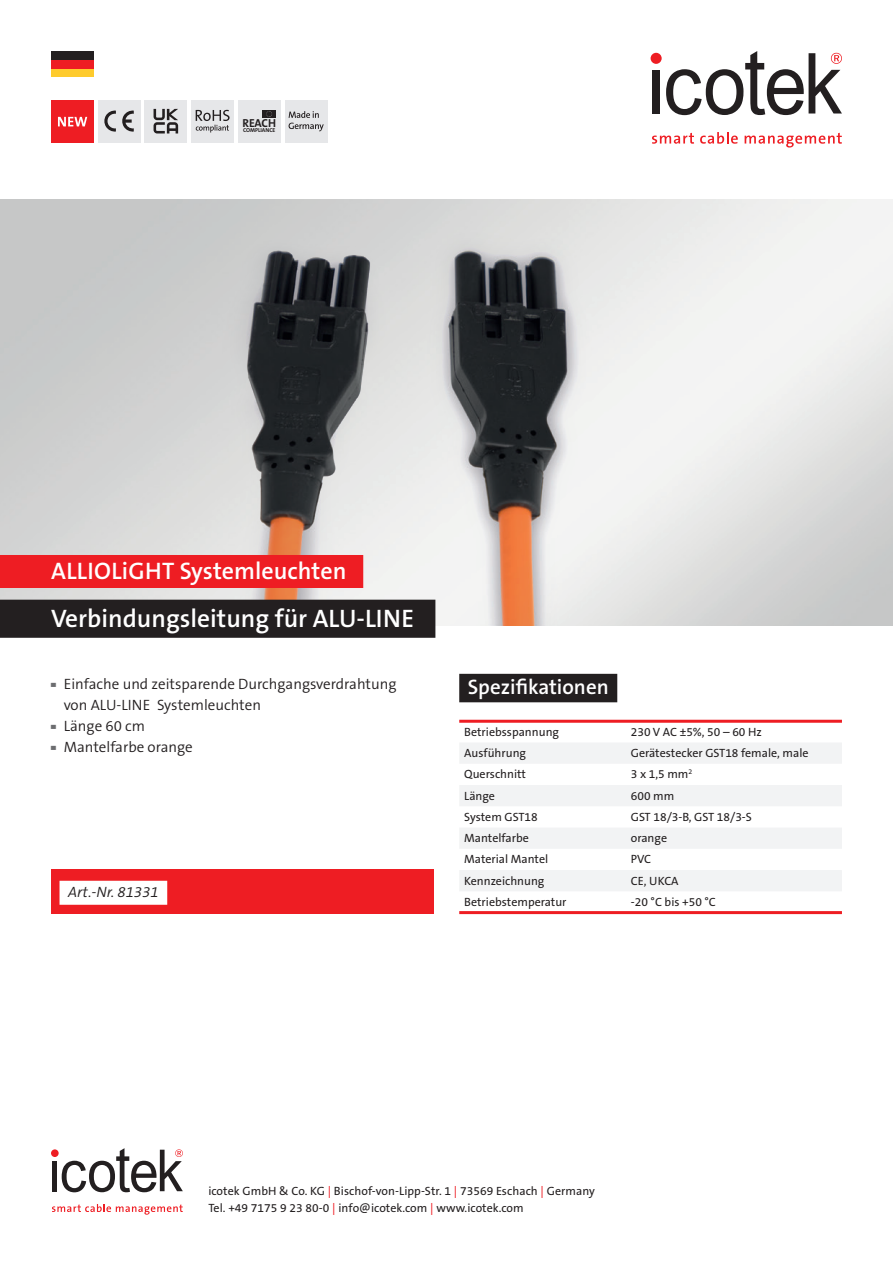
<style>
.page{position:relative;width:893px;height:1263px;background:#fff}
.page>*{position:absolute;margin:0;border:0;box-sizing:border-box;transform-origin:0 0}
.t1{font:600 25.35px "The Sans B W6";color:#fff}
.t2{font:600 24px "The Sans B W6";color:#fff}
.t3{font:600 21px "The Sans B W6";color:#fff}
.t4{font:300 15px/21px "The Sans B W4";color:#231f20}
.t5{font:italic 300 15px "The Sans B W4";color:#231f20}
.t6{font:12px/16.5px "The Sans B W5 Plain";color:#231f20}
.t7{font:700 11.7px "The Sans Os F";letter-spacing:-.015em;color:#231f20}
.t8{font:300 6.75px "The Sans Os F";color:#6c6d70}
.t9{font:700 5.7px "The Sans Os F";letter-spacing:-.01em;color:#231f20}
.s1{color:#ee1d23}
</style>
<div class="page">
<div style="left:651px;top:53px;width:11px;height:11px;background:#ee1d23;border-radius:50%"></div>
<svg style="left:666px;top:51px;width:176px;height:64px"></svg>
<div style="left:652px;top:70px;width:8px;height:44px;background:#231f20"></div>
<svg style="left:652px;top:133px;width:42px;height:11px"></svg>
<svg style="left:700px;top:132px;width:38px;height:12px"></svg>
<svg style="left:745px;top:133px;width:97px;height:15px"></svg>
<div style="left:191px;top:100px;width:43px;height:42px;background:#e6e7e9"></div>
<svg style="left:196px;top:110px;width:34px;height:23px"></svg>
<div style="left:285px;top:100px;width:42px;height:42px;background:#e6e7e9"></div>
<svg style="left:289px;top:111px;width:35px;height:20px"></svg>
<div style="left:238px;top:100px;width:43px;height:42px;background:#e6e7e9"></div>
<div style="left:262px;top:110px;width:14px;height:8px;background:#231f20"></div>
<svg style="left:266px;top:111px;width:6px;height:6px"></svg>
<div style="left:51px;top:100px;width:43px;height:42px;background:#ee1d23"></div>
<svg style="left:58px;top:117px;width:29px;height:9px"></svg>
<div style="left:98px;top:100px;width:42px;height:42px;background:#e6e7e9"></div>
<svg style="left:104px;top:110px;width:12px;height:22px"></svg>
<svg style="left:122px;top:110px;width:12px;height:22px"></svg>
<div style="left:145px;top:100px;width:42px;height:42px;background:#e6e7e9"></div>
<svg style="left:154px;top:109px;width:24px;height:24px"></svg>
<div style="left:51px;top:1149px;width:8px;height:8px;background:#ee1d23;border-radius:50%"></div>
<svg style="left:62px;top:1148px;width:121px;height:44px"></svg>
<div style="left:52px;top:1161px;width:5px;height:30px;background:#231f20"></div>
<svg style="left:52px;top:1204px;width:131px;height:11px"></svg>
<img style="left:0;top:200px;width:893px;height:425px">
<div style="left:51px;top:870px;width:383px;height:44px;background:#ee1d23"></div>
<svg style="left:460px;top:743px;width:382px;height:148px;fill:#f2f3f4"></svg>
<hr style="left:459px;top:720px;width:383px;height:3px;background:#ee1d23">
<hr style="left:459px;top:911px;width:383px;height:3px;background:#ee1d23">
<div style="left:51px;top:51px;width:43px;height:9px;background:#231f20"></div>
<div style="left:51px;top:68px;width:43px;height:9px;background:#fecb2d"></div>
<div style="left:51px;top:60px;width:43px;height:8px;background:#ee1d23"></div>
<div style="left:0;top:555px;width:363px;height:33px;background:#ee1d23"></div>
<div style="left:0;top:600px;width:435px;height:38px;background:#231f20"></div>
<div style="left:459px;top:674px;width:158px;height:28px;background:#231f20"></div>
<div style="left:60px;top:881px;width:107px;height:24px;background:#fff"></div>
<p class="t7" style="left:242px;top:116px;width:35px">REACH</p>
<p class="t9" style="left:243px;top:127px;width:34px">COMPLIANCE</p>
<h2 class="t2" style="left:51px;top:555px;width:297px">ALLIOLiGHT Systemleuchten</h2>
<h1 class="t1" style="left:51px;top:602px;width:365px">Verbindungsleitung für ALU-LINE</h1>
<p class="t8" style="left:51px;top:683px;width:6px">▀</p>
<p class="t4" style="left:64px;top:674px;width:334px">Einfache und zeitsparende Durchgangsverdrahtung von ALU-LINE Systemleuchten</p>
<p class="t8" style="left:51px;top:725px;width:6px">▀</p>
<p class="t4" style="left:64px;top:716px;width:83px">Länge 60 cm</p>
<p class="t8" style="left:51px;top:746px;width:6px">▀</p>
<p class="t4" style="left:64px;top:737px;width:131px">Mantelfarbe orange</p>
<p class="t5" style="left:68px;top:883px;width:92px">Art.-Nr. 81331</p>
<h3 class="t3" style="left:468px;top:673px;width:143px">Spezifikationen</h3>
<p class="t6" style="left:464px;top:724px;width:96px">Betriebsspannung</p>
<p class="t6" style="left:631px;top:724px;width:133px">230 V AC ±5%, 50 – 60 Hz</p>
<p class="t6" style="left:464px;top:745px;width:63px">Ausführung</p>
<p class="t6" style="left:631px;top:745px;width:179px">Gerätestecker GST18 female, male</p>
<p class="t6" style="left:464px;top:766px;width:63px">Querschnitt</p>
<p class="t6" style="left:631px;top:766px;width:63px">3 x 1,5 mm<sup>2</sup></p>
<p class="t6" style="left:464px;top:787px;width:32px">Länge</p>
<p class="t6" style="left:631px;top:787px;width:45px">600 mm</p>
<p class="t6" style="left:464px;top:809px;width:75px">System GST18</p>
<p class="t6" style="left:631px;top:809px;width:122px">GST 18/3-B, GST 18/3-S</p>
<p class="t6" style="left:464px;top:830px;width:66px">Mantelfarbe</p>
<p class="t6" style="left:631px;top:830px;width:38px">orange</p>
<p class="t6" style="left:464px;top:851px;width:86px">Material Mantel</p>
<p class="t6" style="left:631px;top:851px;width:22px">PVC</p>
<p class="t6" style="left:464px;top:872px;width:82px">Kennzeichnung</p>
<p class="t6" style="left:631px;top:872px;width:49px">CE, UKCA</p>
<p class="t6" style="left:464px;top:894px;width:104px">Betriebstemperatur</p>
<p class="t6" style="left:631px;top:894px;width:87px">-20 °C bis +50 °C</p>
<p class="t6" style="left:208px;top:1183px;width:388px">icotek GmbH &amp; Co. KG <span class="s1">|</span> Bischof-von-Lipp-Str. 1 <span class="s1">|</span> 73569 Eschach <span class="s1">|</span> Germany<br>Tel. +49 7175 9 23 80-0 <span class="s1">|</span> info@icotek.com <span class="s1">|</span> www.icotek.com</p>
</div>
